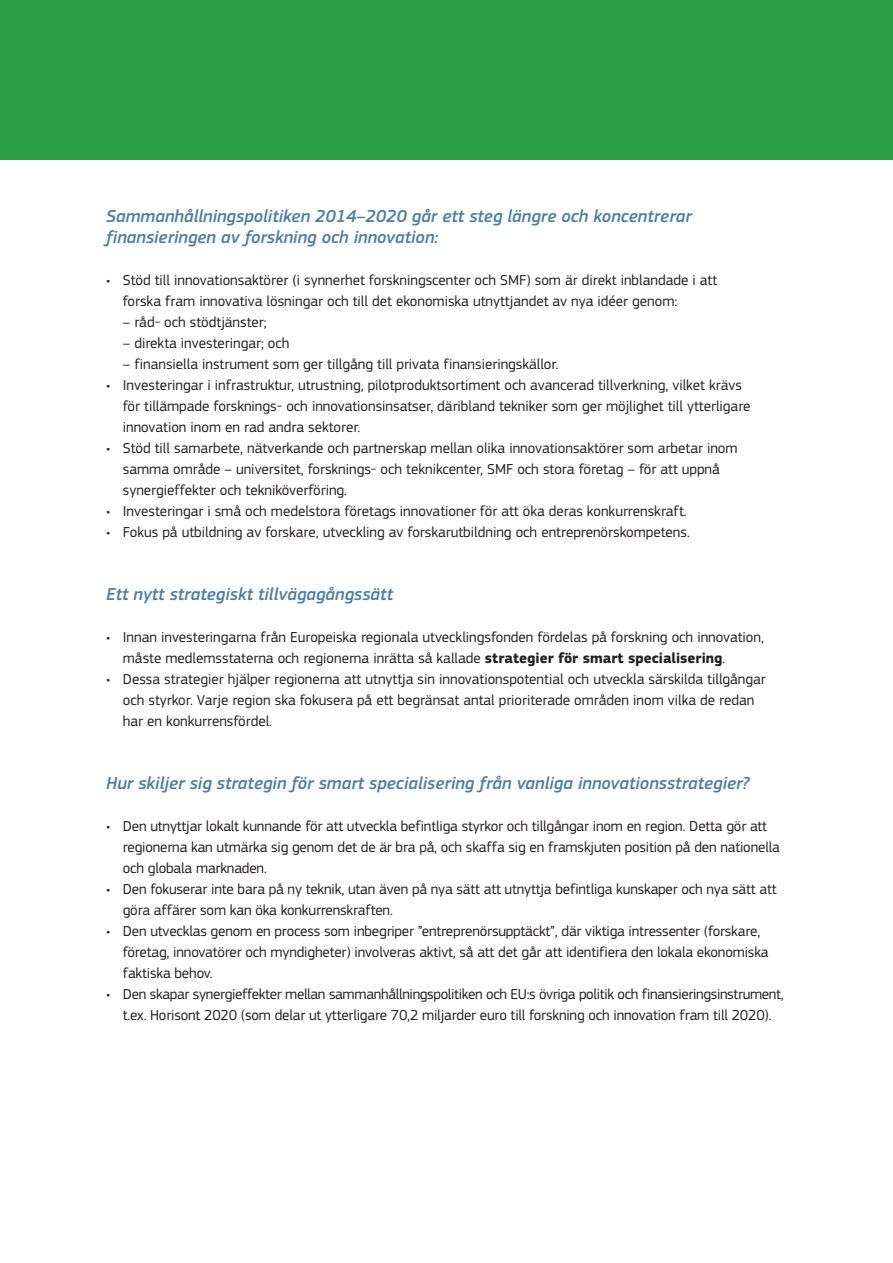
<style>
.page{position:relative;width:893px;height:1263px;background:#fff}
.page>*{position:absolute;margin:0;border:0;box-sizing:border-box;transform-origin:0 0}
.Title_2{font:italic 500 18px/21px "EC Square Sans Pro";color:#4c7ea5}
.t1{font:15px/21px "EC Square Sans Pro";color:#231f20}
.t2{font:15px/21px "EC Square Sans Pro";letter-spacing:-.02em;color:#231f20;text-align:center}
.s1{font-weight:700}
</style>
<div class="page">
<div style="left:0;top:0;width:893px;height:159px;background:#2b9f47"></div>
<p class="Title_2" style="left:106px;top:206px;width:587px">Sammanhållningspolitiken 2014–2020 går ett steg längre och koncentrerar finansieringen av forskning och innovation:</p>
<p class="t1" style="left:123px;top:270px;width:596px;text-indent:-16px">• Stöd till innovationsaktörer (i synnerhet forskningscenter och SMF) som är direkt inblandade i att forska fram innovativa lösningar och till det ekonomiska utnyttjandet av nya idéer genom:</p>
<p class="t1" style="left:123px;top:312px;width:145px">– råd- och stödtjänster;</p>
<p class="t1" style="left:123px;top:333px;width:168px">– direkta investeringar; och</p>
<p class="t1" style="left:123px;top:354px;width:437px">– finansiella instrument som ger tillgång till privata finansieringskällor.</p>
<p class="t1" style="left:123px;top:375px;width:629px;text-indent:-16px">• Investeringar i infrastruktur, utrustning, pilotproduktsortiment och avancerad tillverkning, vilket krävs för tillämpade forsknings- och innovationsinsatser, däribland tekniker som ger möjlighet till ytterligare innovation inom en rad andra sektorer.</p>
<p class="t1" style="left:123px;top:438px;width:616px;text-indent:-16px">• Stöd till samarbete, nätverkande och partnerskap mellan olika innovationsaktörer som arbetar inom samma område – universitet, forsknings- och teknikcenter, SMF och stora företag – för att uppnå synergieffekter och tekniköverföring.</p>
<p class="t1" style="left:106px;top:501px;width:582px">• Investeringar i små och medelstora företags innovationer för att öka deras konkurrenskraft.</p>
<p class="t1" style="left:106px;top:522px;width:585px">• Fokus på utbildning av forskare, utveckling av forskarutbildning och entreprenörskompetens.</p>
<p class="Title_2" style="left:106px;top:584px;width:288px">Ett nytt strategiskt tillvägagångssätt</p>
<p class="t1" style="left:123px;top:627px;width:643px;text-indent:-16px">• Innan investeringarna från Europeiska regionala utvecklingsfonden fördelas på forskning och innovation, måste medlemsstaterna och regionerna inrätta så kallade <span class="s1">strategier för smart specialisering</span>.</p>
<p class="t1" style="left:123px;top:669px;width:644px;text-indent:-16px">• Dessa strategier hjälper regionerna att utnyttja sin innovationspotential och utveckla särskilda tillgångar och styrkor. Varje region ska fokusera på ett begränsat antal prioriterade områden inom vilka de redan har en konkurrensfördel.</p>
<p class="Title_2" style="left:106px;top:773px;width:645px">Hur skiljer sig strategin för smart specialisering från vanliga innovationsstrategier?</p>
<p class="t1" style="left:123px;top:816px;width:658px;text-indent:-16px">• Den utnyttjar lokalt kunnande för att utveckla befintliga styrkor och tillgångar inom en region. Detta gör att regionerna kan utmärka sig genom det de är bra på, och skaffa sig en framskjuten position på den nationella och globala marknaden.</p>
<p class="t1" style="left:123px;top:879px;width:655px;text-indent:-16px">• Den fokuserar inte bara på ny teknik, utan även på nya sätt att utnyttja befintliga kunskaper och nya sätt att göra affärer som kan öka konkurrenskraften.</p>
<p class="t1" style="left:123px;top:921px;width:647px;text-indent:-16px">• Den utvecklas genom en process som inbegriper ”entreprenörsupptäckt”, där viktiga intressenter (forskare, företag, innovatörer och myndigheter) involveras aktivt, så att det går att identifiera den lokala ekonomiska faktiska behov.</p>
<p class="t2" style="left:106px;top:984px;width:679px">• Den skapar synergieffekter mellan sammanhållningspolitiken och EU:s övriga politik och finansieringsinstrument, t.ex. Horisont 2020 (som delar ut ytterligare 70,2 miljarder euro till forskning och innovation fram till 2020).</p>
</div>
